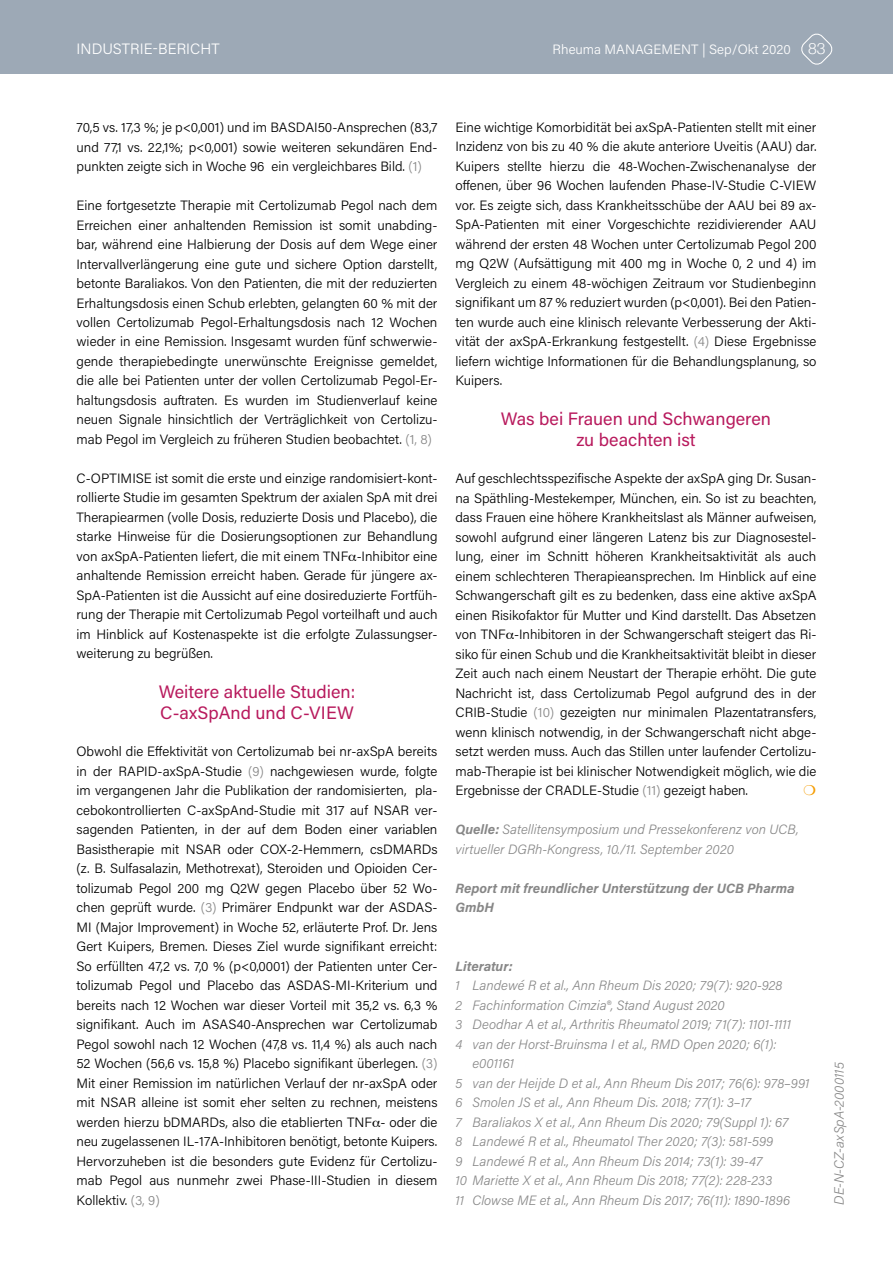
<style>
.page{position:relative;width:893px;height:1263px;background:#fff}
.page>*{position:absolute;margin:0;border:0;box-sizing:border-box;transform-origin:0 0}
.t1{font:18px/21.6px "Acumin Pro";color:#b81a5d}
.t2{font:300 15px "Acumin Pro";letter-spacing:.005em;color:#fff}
.t3{font:300 13.5px/19.5px "Acumin Pro";color:#000;text-align:justify}
.t4{font:italic 300 13.5px/19.5px "Acumin Pro";color:#878787}
.t5{font:italic 700 13.5px/19.5px "Acumin Pro";color:#878787}
.t6{font:300 13.5px "Acumin Pro";color:#fff}
.s1{font-family:"Helvetica Neue";font-size:15.6px}
.s2{color:#878787}
.s3{font-weight:700}
</style>
<div class="page">
<div style="left:0;top:0;width:893px;height:74px;background:#9da9b6"></div>
<svg style="left:801px;top:33px;width:32px;height:32px"></svg>
<p class="t2" style="left:77px;top:38px;width:145px">INDUSTRIE-BERICHT</p>
<p class="t6" style="left:553px;top:40px;width:274px">Rheuma MANAGEMENT | Sep/Okt 2020 <span class="s1">83</span></p>
<p class="t3" style="left:77px;top:117px;width:362px">70,5 vs. 17,3 %; je p&lt;0,001) und im BASDAI50-Ansprechen (83,7 und 77,1 vs. 22,1%; p&lt;0,001) sowie weiteren sekundären End&shy;punkten zeigte sich in Woche 96 ein vergleichbares Bild. <span class="s2">(1)</span></p>
<p class="t3" style="left:77px;top:195px;width:362px">Eine fortgesetzte Therapie mit Certolizumab Pegol nach dem Erreichen einer anhaltenden Remission ist somit unabding&shy;bar, während eine Halbierung der Dosis auf dem Wege einer Intervallverlängerung eine gute und sichere Option darstellt, betonte Baraliakos. Von den Patienten, die mit der reduzierten Erhaltungsdosis einen Schub erlebten, gelangten 60 % mit der vollen Certolizumab Pegol-Erhaltungsdosis nach 12 Wochen wieder in eine Remission. Insgesamt wurden fünf schwerwie&shy;gende therapiebedingte unerwünschte Ereignisse gemeldet, die alle bei Patienten unter der vollen Certolizumab Pegol-Er&shy;haltungsdosis auftraten. Es wurden im Studienverlauf keine neuen Signale hinsichtlich der Verträglichkeit von Certolizu&shy;mab Pegol im Vergleich zu früheren Studien beobachtet. <span class="s2">(1, 8)</span></p>
<p class="t3" style="left:77px;top:468px;width:362px">C-OPTIMISE ist somit die erste und einzige randomisiert-kont&shy;rollierte Studie im gesamten Spektrum der axialen SpA mit drei Therapiearmen (volle Dosis, reduzierte Dosis und Placebo), die starke Hinweise für die Dosierungsoptionen zur Behandlung von axSpA-Patienten liefert, die mit einem TNF -Inhibitor eine anhaltende Remission erreicht haben. Gerade für jüngere ax-SpA-Patienten ist die Aussicht auf eine dosireduzierte Fortfüh&shy;rung der Therapie mit Certolizumab Pegol vorteilhaft und auch im Hinblick auf Kostenaspekte ist die erfolgte Zulassungser&shy;weiterung zu begrüßen.</p>
<h1 class="t1" style="left:159px;top:680px;width:198px">Weitere aktuelle Studien:<br>C-axSpAnd und C-VIEW</h1>
<p class="t3" style="left:77px;top:741px;width:362px">Obwohl die Effektivität von Certolizumab bei nr-axSpA bereits in der RAPID-axSpA-Studie <span class="s2">(9)</span> nachgewiesen wurde, folgte im vergangenen Jahr die Publikation der randomisierten, pla&shy;cebokontrollierten C-axSpAnd-Studie mit 317 auf NSAR ver&shy;sagenden Patienten, in der auf dem Boden einer variablen Basistherapie mit NSAR oder COX-2-Hemmern, csDMARDs (z. B. Sulfasalazin, Methotrexat), Steroiden und Opioiden Cer&shy;tolizumab Pegol 200 mg Q2W gegen Placebo über 52 Wo&shy;chen geprüft wurde. <span class="s2">(3)</span> Primärer Endpunkt war der ASDAS-MI (Major Improvement) in Woche 52, erläuterte Prof. Dr. Jens Gert Kuipers, Bremen. Dieses Ziel wurde signifikant erreicht:<br>So erfüllten 47,2 vs. 7,0 % (p&lt;0,0001) der Patienten unter Cer&shy;tolizumab Pegol und Placebo das ASDAS-MI-Kriterium und bereits nach 12 Wochen war dieser Vorteil mit 35,2 vs. 6,3 % signifikant. Auch im ASAS40-Ansprechen war Certolizumab Pegol sowohl nach 12 Wochen (47,8 vs. 11,4 %) als auch nach 52 Wochen (56,6 vs. 15,8 %) Placebo signifikant überlegen. <span class="s2">(3)<br></span>Mit einer Remission im natürlichen Verlauf der nr-axSpA oder mit NSAR alleine ist somit eher selten zu rechnen, meistens werden hierzu bDMARDs, also die etablierten TNF - oder die neu zugelassenen IL-17A-Inhibitoren benötigt, betonte Kuipers.<br>Hervorzuheben ist die besonders gute Evidenz für Certolizu&shy;mab Pegol aus nunmehr zwei Phase-III-Studien in diesem Kollektiv. <span class="s2">(3, 9)</span></p>
<p class="t3" style="left:455px;top:117px;width:362px">Eine wichtige Komorbidität bei axSpA-Patienten stellt mit einer Inzidenz von bis zu 40 % die akute anteriore Uveitis (AAU) dar.<br>Kuipers stellte hierzu die 48-Wochen-Zwischenanalyse der offenen, über 96 Wochen laufenden Phase-IV-Studie C-VIEW vor. Es zeigte sich, dass Krankheitsschübe der AAU bei 89 ax-SpA-Patienten mit einer Vorgeschichte rezidivierender AAU während der ersten 48 Wochen unter Certolizumab Pegol 200 mg Q2W (Aufsättigung mit 400 mg in Woche 0, 2 und 4) im Vergleich zu einem 48-wöchigen Zeitraum vor Studienbeginn signifikant um 87 % reduziert wurden (p&lt;0,001). Bei den Patien&shy;ten wurde auch eine klinisch relevante Verbesserung der Akti&shy;vität der axSpA-Erkrankung festgestellt. <span class="s2">(4)</span> Diese Ergebnisse liefern wichtige Informationen für die Behandlungsplanung, so Kuipers.</p>
<h1 class="t1" style="left:501px;top:407px;width:272px;text-align:center">Was bei Frauen und Schwangeren zu beachten ist</h1>
<p class="t3" style="left:455px;top:468px;width:362px">Auf geschlechtsspezifische Aspekte der axSpA ging Dr. Susan&shy;na Späthling-Mestekemper, München, ein. So ist zu beachten, dass Frauen eine höhere Krankheitslast als Männer aufweisen, sowohl aufgrund einer längeren Latenz bis zur Diagnosestel&shy;lung, einer im Schnitt höheren Krankheitsaktivität als auch einem schlechteren Therapieansprechen. Im Hinblick auf eine Schwangerschaft gilt es zu bedenken, dass eine aktive axSpA einen Risikofaktor für Mutter und Kind darstellt. Das Absetzen von TNF -Inhibitoren in der Schwangerschaft steigert das Ri&shy;siko für einen Schub und die Krankheitsaktivität bleibt in dieser Zeit auch nach einem Neustart der Therapie erhöht. Die gute Nachricht ist, dass Certolizumab Pegol aufgrund des in der CRIB-Studie <span class="s2">(10)</span> gezeigten nur minimalen Plazentatransfers, wenn klinisch notwendig, in der Schwangerschaft nicht abge&shy;setzt werden muss. Auch das Stillen unter laufender Certolizu&shy;mab-Therapie ist bei klinischer Notwendigkeit möglich, wie die Ergebnisse der CRADLE-Studie <span class="s2">(11)</span> gezeigt haben.</p>
<p class="t4" style="left:455px;top:819px;width:345px"><span class="s3">Quelle:</span> Satellitensymposium und Pressekonferenz von UCB, virtueller DGRh-Kongress, 10./11. September 2020</p>
<p class="t5" style="left:455px;top:877px;width:341px">Report mit freundlicher Unterstützung der UCB Pharma<br>GmbH</p>
<p class="t5" style="left:455px;top:955px;width:59px">Literatur:</p>
<p class="t4" style="left:455px;top:975px;width:328px">1 Landewé R et al., Ann Rheum Dis 2020; 79(7): 920-928</p>
<p class="t4" style="left:455px;top:994px;width:271px">2 Fachinformation Cimzia®, Stand August 2020</p>
<p class="t4" style="left:455px;top:1014px;width:337px">3 Deodhar A et al., Arthritis Rheumatol 2019; 71(7): 1101-1111</p>
<p class="t4" style="left:455px;top:1033px;width:323px">4 van der Horst-Bruinsma I et al., RMD Open 2020; 6(1):</p>
<p class="t4" style="left:472px;top:1053px;width:43px">e001161</p>
<p class="t4" style="left:455px;top:1072px;width:355px">5 van der Heijde D et al., Ann Rheum Dis 2017; 76(6): 978–991</p>
<p class="t4" style="left:455px;top:1092px;width:297px">6 Smolen JS et al., Ann Rheum Dis. 2018; 77(1): 3–17</p>
<p class="t4" style="left:455px;top:1111px;width:334px">7 Baraliakos X et al., Ann Rheum Dis 2020; 79(Suppl 1): 67</p>
<p class="t4" style="left:455px;top:1131px;width:319px">8 Landewé R et al., Rheumatol Ther 2020; 7(3): 581-599</p>
<p class="t4" style="left:455px;top:1150px;width:308px">9 Landewé R et al., Ann Rheum Dis 2014; 73(1): 39-47</p>
<p class="t4" style="left:455px;top:1170px;width:318px">10 Mariette X et al., Ann Rheum Dis 2018; 77(2): 228-233</p>
<p class="t4" style="left:455px;top:1189px;width:336px">11 Clowse ME et al., Ann Rheum Dis 2017; 76(11): 1890-1896</p>
<p class="t4" style="left:829px;top:1205px;width:144px;rotate:-90deg">DE-N-CZ-axSpA-2000115</p>
</div>
